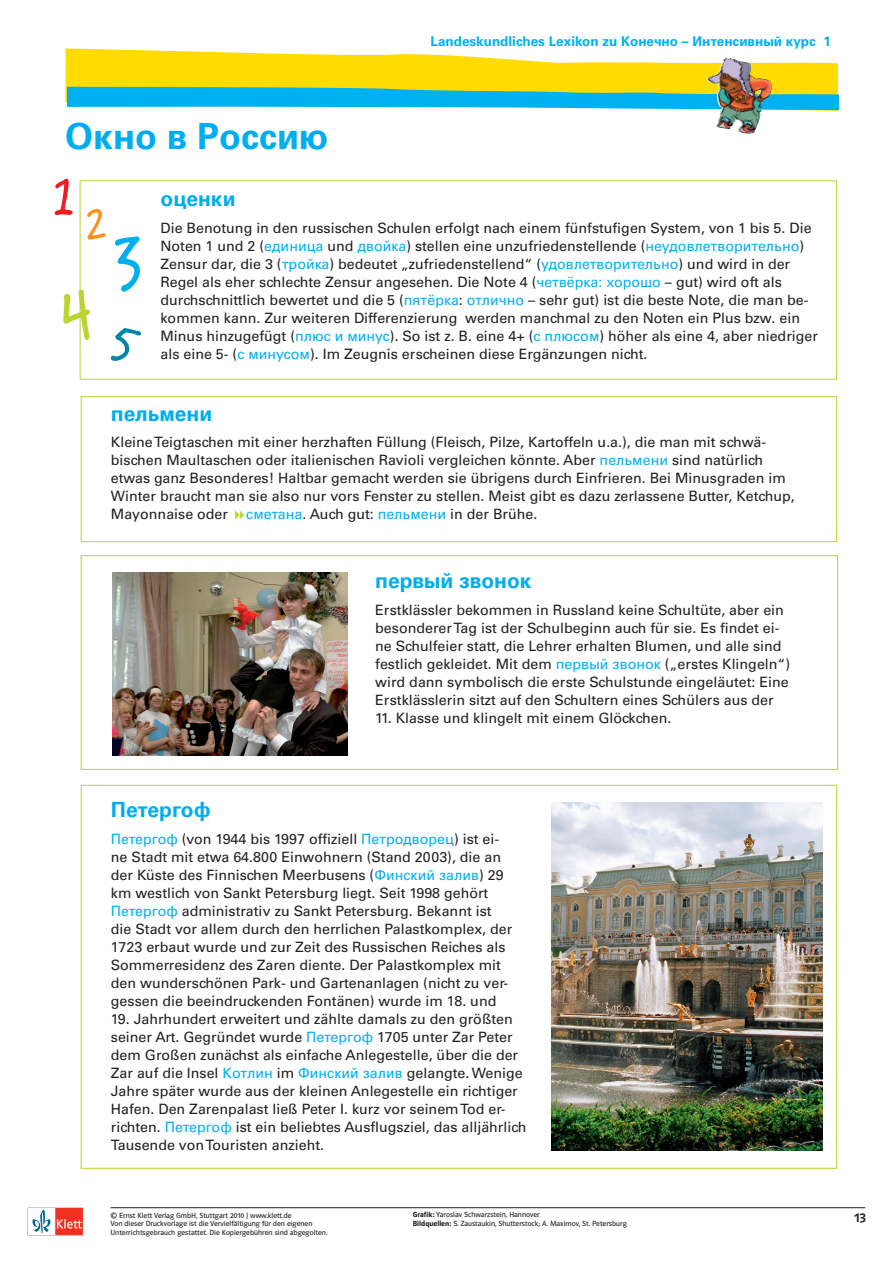
<style>
.page{position:relative;width:893px;height:1263px;background:#fff}
.page>*{position:absolute;margin:0;border:0;box-sizing:border-box;transform-origin:0 0}
.t1{font:72px "Zemke Hand ITC";color:#00aeef}
.t2{font:54px "Zemke Hand ITC";color:#ee1d23}
.t3{font:45px "Zemke Hand ITC";color:#f7931d}
.t4{font:700 36px "Univers Cyr";color:#00aeef}
.t5{font:700 21px "Univers Cyr";color:#00aeef}
.t6{font:500 14.25px/18px "Univers CE";color:#231f20}
.t7{font:700 13.5px "Univers CE";color:#00b1ef}
.t8{font:13.5px "Polo ST11 K Krftg";color:#231f20}
.t9{font:7.5px/8.9px "Polo ST11 K Buch";color:#231f20}
.s1{font-family:"Univers Cyr"}
.s2{font-family:"Univers Cyr";color:#00aeef}
.s3{font-family:"Univers Cyr";font-weight:400;color:#00b1ef}
.s4{font-family:"Polo ST11 K Hfett"}
</style>
<div class="page">
<hr style="left:111px;top:1207px;width:754px;height:1px;background:#231f20">
<svg style="left:32px;top:1208px;width:51px;height:27px"></svg>
<svg style="left:66px;top:48px;width:772px;height:63px;fill:#ffdc01"></svg>
<svg style="left:67px;top:87px;width:772px;height:23px;background:#3bbed1"></svg>
<img style="left:706px;top:56px;width:66px;height:78px">
<div style="left:80px;top:180px;width:757px;height:200px;border:1px solid #bad432"></div>
<div style="left:81px;top:396px;width:756px;height:146px;border:1px solid #bad432"></div>
<div style="left:81px;top:555px;width:757px;height:215px;border:1px solid #bad432"></div>
<img style="left:112px;top:572px;width:235px;height:183px">
<img style="left:551px;top:802px;width:271px;height:348px">
<svg style="left:79px;top:289px;width:3px;height:56px"></svg>
<h3 class="t4" style="left:65px;top:115px;width:265px">Окно в Россию</h3>
<p class="t7" style="left:431px;top:33px;width:402px">Landeskundliches Lexikon zu <span class="s1">Kонечно –</span> <span class="s2">Интенсивный курс</span> 1</p>
<h2 class="t2" style="left:52px;top:159px;width:25px">1</h2>
<h3 class="t3" style="left:86px;top:192px;width:23px">2</h3>
<h1 class="t1" style="left:113px;top:213px;width:33px">3</h1>
<h3 class="t5" style="left:161px;top:186px;width:76px">оценки</h3>
<p class="t6" style="left:161px;top:219px;width:659px">Die Benotung in den russischen Schulen erfolgt nach einem fünfstufigen System, von 1 bis 5. Die Noten 1 und 2 (<span class="s3">единица</span> und <span class="s3">двойка</span>) stellen eine unzufriedenstellende (<span class="s3">неудовлетворительно</span>)<br>Zensur dar, die 3 (<span class="s3">тройка</span>) bedeutet „zufriedenstellend“ (<span class="s3">удовлетворительно</span>) und wird in der Regel als eher schlechte Zensur angesehen. Die Note 4 (<span class="s3">четвёрка: хорошо</span> – gut) wird oft als durchschnittlich bewertet und die 5 (<span class="s3">пятёрка</span>: <span class="s3">отлично</span> – sehr gut) ist die beste Note, die man be&shy;kommen kann. Zur weiteren Differenzierung werden manchmal zu den Noten ein Plus bzw. ein Minus hinzugefügt (<span class="s3">плюс и минус</span>). So ist z. B. eine 4+ (<span class="s3">с плюсом</span>) höher als eine 4, aber niedriger als eine 5- (<span class="s3">с минусом</span>). Im Zeugnis erscheinen diese Ergänzungen nicht.</p>
<h3 class="t5" style="left:111px;top:401px;width:103px">пельмени</h3>
<p class="t6" style="left:111px;top:434px;width:685px">Kleine Teigtaschen mit einer herzhaften Füllung (Fleisch, Pilze, Kartoffeln u.a.), die man mit schwä&shy;bischen Maultaschen oder italienischen Ravioli vergleichen könnte. Aber <span class="s3">пельмени</span> sind natürlich etwas ganz Besonderes! Haltbar gemacht werden sie übrigens durch Einfrieren. Bei Minusgraden im Winter braucht man sie also nur vors Fenster zu stellen. Meist gibt es dazu zerlassene Butter, Ketchup, Mayonnaise oder</p>
<p class="t6" style="left:246px;top:506px;width:293px"><span class="s3">сметана</span>. Auch gut: <span class="s3">пельмени</span> in der Brühe.</p>
<h3 class="t5" style="left:375px;top:569px;width:158px">первый звонок</h3>
<p class="t6" style="left:375px;top:601px;width:416px">Erstklässler bekommen in Russland keine Schultüte, aber ein besonderer Tag ist der Schulbeginn auch für sie. Es findet ei&shy;ne Schulfeier statt, die Lehrer erhalten Blumen, und alle sind festlich gekleidet. Mit dem <span class="s3">первый звонок</span> („erstes Klingeln“) wird dann symbolisch die erste Schulstunde eingeläutet: Eine Erstklässlerin sitzt auf den Schultern eines Schülers aus der</p>
<p class="t6" style="left:375px;top:709px;width:298px">11. Klasse und klingelt mit einem Glöckchen.</p>
<h3 class="t5" style="left:111px;top:798px;width:101px">Петергоф</h3>
<p class="t6" style="left:111px;top:830px;width:403px"><span class="s3">Петергоф</span> (von 1944 bis 1997 offiziell <span class="s3">Петродворец</span>) ist ei&shy;ne Stadt mit etwa 64.800 Einwohnern (Stand 2003), die an der Küste des Finnischen Meerbusens (<span class="s3">Финский залив</span>) 29 km westlich von Sankt Petersburg liegt. Seit 1998 gehört <span class="s3">Петергоф</span> administrativ zu Sankt Petersburg. Bekannt ist die Stadt vor allem durch den herrlichen Palastkomplex, der 1723 erbaut wurde und zur Zeit des Russischen Reiches als Sommerresidenz des Zaren diente. Der Palastkomplex mit den wunderschönen Park- und Gartenanlagen (nicht zu ver&shy;gessen die beeindruckenden Fontänen) wurde im 18. und</p>
<p class="t6" style="left:111px;top:1010px;width:417px">19. Jahrhundert erweitert und zählte damals zu den größten seiner Art. Gegründet wurde <span class="s3">Петергоф</span> 1705 unter Zar Peter dem Großen zunächst als einfache Anlegestelle, über die der Zar auf die Insel <span class="s3">Котлин</span> im <span class="s3">Финский залив</span> gelangte. Wenige Jahre später wurde aus der kleinen Anlegestelle ein richtiger Hafen. Den Zarenpalast ließ Peter I. kurz vor seinem Tod er&shy;richten. <span class="s3">Петергоф</span> ist ein beliebtes Ausflugsziel, das alljährlich Tausende von Touristen anzieht.</p>
<p class="t9" style="left:111px;top:1211px;width:218px">© Ernst Klett Verlag GmbH, Stuttgart 2010 | www.klett.de<br>Von dieser Druckvorlage ist die Vervielfältigung für den eigenen<br>Unterrichtsgebrauch gestattet. Die Kopiergebühren sind abgegolten.</p>
<p class="t9" style="left:413px;top:1210px;width:216px"><span class="s4">Grafik:</span> Yaroslav Schwarzstein, Hannover<br><span class="s4">Bildquellen:</span> S. Zaustaukin, Shutterstock; A. Maximov, St. Petersburg</p>
<p class="t8" style="left:854px;top:1210px;width:14px">13</p>
</div>
